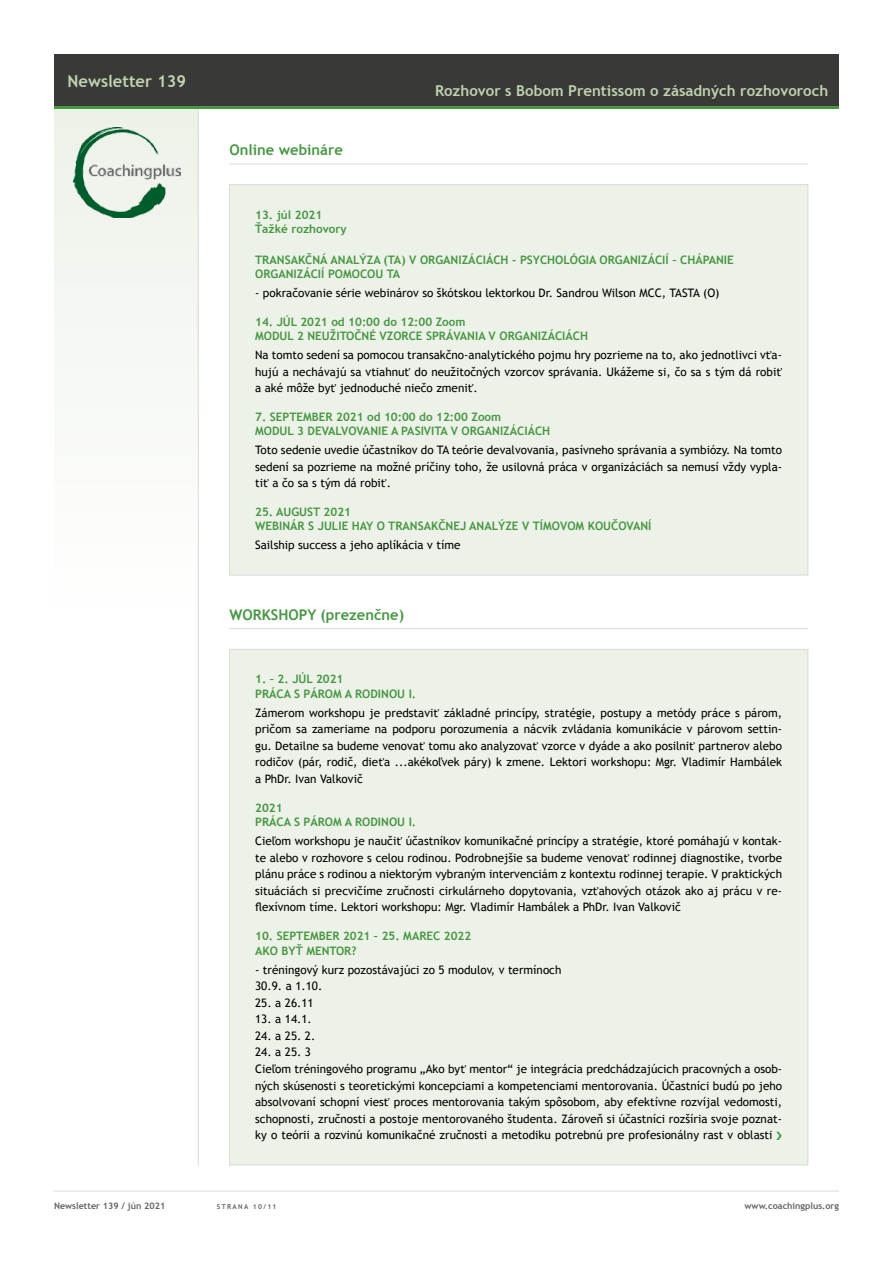
<style>
.page{position:relative;width:893px;height:1263px;background:#fff}
.page>*{position:absolute;margin:0;border:0;box-sizing:border-box;transform-origin:0 0}
.t1{font:700 16.5px "Trebuchet MS";color:#c0d2b0}
.t2{font:700 15px "Trebuchet MS";color:#c0d2b0}
.t3{font:700 14.7px "Trebuchet MS";color:#469642}
.t4{font:11.7px/16.5px "Trebuchet MS";color:#000;text-align:justify}
.t5{font:700 11.7px/14.1px "Trebuchet MS";color:#469642}
.t6{font:700 9px "Trebuchet MS";color:#646363}
.t7{font:700 6.75px "Trebuchet MS";letter-spacing:.2em;color:#646363}
</style>
<div class="page">
<div style="left:54px;top:106px;width:145px;height:525px;background:#f7f9f6"></div>
<hr style="left:54px;top:1191px;width:785px;height:1px;background:#dadada">
<hr style="left:198px;top:108px;width:1px;height:1057px;background:#dadada">
<div style="left:54px;top:54px;width:785px;height:53px;background:#393938"></div>
<hr style="left:54px;top:106px;width:785px;height:3px;background:#469642">
<img style="left:74px;top:127px;width:106px;height:91px">
<div style="left:229px;top:185px;width:579px;height:390px;background:#edf2e8"></div>
<div style="left:229px;top:649px;width:579px;height:516px;background:#edf2e8"></div>
<hr style="left:229px;top:164px;width:579px;height:1px;background:#dadada">
<hr style="left:229px;top:628px;width:579px;height:1px;background:#dadada">
<h1 class="t1" style="left:68px;top:70px;width:120px">Newsletter 139</h1>
<p class="t3" style="left:229px;top:141px;width:115px">Online webináre</p>
<p class="t2" style="left:435px;top:81px;width:395px">Rozhovor s Bobom Prentissom o zásadných rozhovoroch</p>
<p class="t5" style="left:255px;top:207px;width:93px">13. júl 2021<br>Ťažké rozhovory</p>
<p class="t5" style="left:255px;top:253px;width:480px">TRANSAKČNÁ ANALÝZA (TA) V ORGANIZÁCIÁCH - PSYCHOLÓGIA ORGANIZÁCIÍ – CHÁPANIE<br>ORGANIZÁCIÍ POMOCOU TA</p>
<p class="t4" style="left:255px;top:285px;width:466px">- pokračovanie série webinárov so škótskou lektorkou Dr. Sandrou Wilson MCC, TASTA (O)</p>
<p class="t5" style="left:255px;top:315px;width:334px">14. JÚL 2021 od 10:00 do 12:00 Zoom<br>MODUL 2 NEUŽITOČNÉ VZORCE SPRÁVANIA V ORGANIZÁCIÁCH</p>
<p class="t4" style="left:255px;top:347px;width:528px">Na tomto sedení sa pomocou transakčno-analytického pojmu hry pozrieme na to, ako jednotlivci vťa&shy;hujú a nechávajú sa vtiahnuť do neužitočných vzorcov správania. Ukážeme si, čo sa s tým dá robiť a aké môže byť jednoduché niečo zmeniť.</p>
<p class="t5" style="left:255px;top:410px;width:297px">7. SEPTEMBER 2021 od 10:00 do 12:00 Zoom<br>MODUL 3 DEVALVOVANIE A PASIVITA V ORGANIZÁCIÁCH</p>
<p class="t4" style="left:255px;top:442px;width:528px">Toto sedenie uvedie účastníkov do TA teórie devalvovania, pasívneho správania a symbiózy. Na tomto sedení sa pozrieme na možné príčiny toho, že usilovná práca v organizáciách sa nemusí vždy vypla&shy;tiť a čo sa s tým dá robiť.</p>
<p class="t5" style="left:255px;top:505px;width:398px">25. AUGUST 2021<br>WEBINÁR S JULIE HAY O TRANSAKČNEJ ANALÝZE V TÍMOVOM KOUČOVANÍ</p>
<p class="t4" style="left:255px;top:537px;width:207px">Sailship success a jeho aplíkácia v tíme</p>
<p class="t3" style="left:229px;top:605px;width:176px">WORKSHOPY (prezenčne)</p>
<p class="t5" style="left:255px;top:672px;width:163px">1. – 2. JÚL 2021<br>PRÁCA S PÁROM A RODINOU I.</p>
<p class="t4" style="left:255px;top:704px;width:528px">Zámerom workshopu je predstaviť základné princípy, stratégie, postupy a metódy práce s párom, pričom sa zameriame na podporu porozumenia a nácvik zvládania komunikácie v párovom settin&shy;gu. Detailne sa budeme venovať tomu ako analyzovať vzorce v dyáde a ako posilniť partnerov alebo rodičov (pár, rodič, dieťa ...akékoľvek páry) k zmene. Lektori workshopu: Mgr. Vladimír Hambálek a PhDr. Ivan Valkovič</p>
<p class="t5" style="left:255px;top:801px;width:163px">2021<br>PRÁCA S PÁROM A RODINOU I.</p>
<p class="t4" style="left:255px;top:833px;width:528px">Cieľom workshopu je naučiť účastníkov komunikačné princípy a stratégie, ktoré pomáhajú v kontak&shy;te alebo v rozhovore s celou rodinou. Podrobnejšie sa budeme venovať rodinnej diagnostike, tvorbe plánu práce s rodinou a niektorým vybraným intervenciám z kontextu rodinnej terapie. V praktických situáciách si precvičíme zručnosti cirkulárneho dopytovania, vzťahových otázok ako aj prácu v re&shy;flexívnom tíme. Lektori workshopu: Mgr. Vladimír Hambálek a PhDr. Ivan Valkovič</p>
<p class="t5" style="left:255px;top:929px;width:218px">10. SEPTEMBER 2021 – 25. MAREC 2022<br>AKO BYŤ MENTOR?</p>
<p class="t4" style="left:255px;top:961px;width:308px">- tréningový kurz pozostávajúci zo 5 modulov, v termínoch<br>30.9. a 1.10.</p>
<p class="t4" style="left:255px;top:994px;width:60px">25. a 26.11</p>
<p class="t4" style="left:255px;top:1011px;width:58px">13. a 14.1.</p>
<p class="t4" style="left:255px;top:1028px;width:62px">24. a 25. 2.</p>
<p class="t4" style="left:255px;top:1044px;width:528px;text-align:left">24. a 25. 3<br>Cieľom tréningového programu „Ako byť mentor“ je integrácia predchádzajúcich pracovných a osob&shy;ných skúsenosti s teoretickými koncepciami a kompetenciami mentorovania. Účastníci budú po jeho absolvovaní schopní viesť proces mentorovania takým spôsobom, aby efektívne rozvíjal vedomosti, schopnosti, zručnosti a postoje mentorovaného študenta. Zároveň si účastníci rozšíria svoje poznat&shy;ky o teórii a rozvinú komunikačné zručnosti a metodiku potrebnú pre profesionálny rast v oblasti</p>
<p class="t6" style="left:54px;top:1200px;width:113px">Newsletter 139 / jún 2021</p>
<p class="t7" style="left:217px;top:1202px;width:61px">STRANA 10/11</p>
<p class="t6" style="left:745px;top:1200px;width:96px">www.coachingplus.org</p>
</div>
